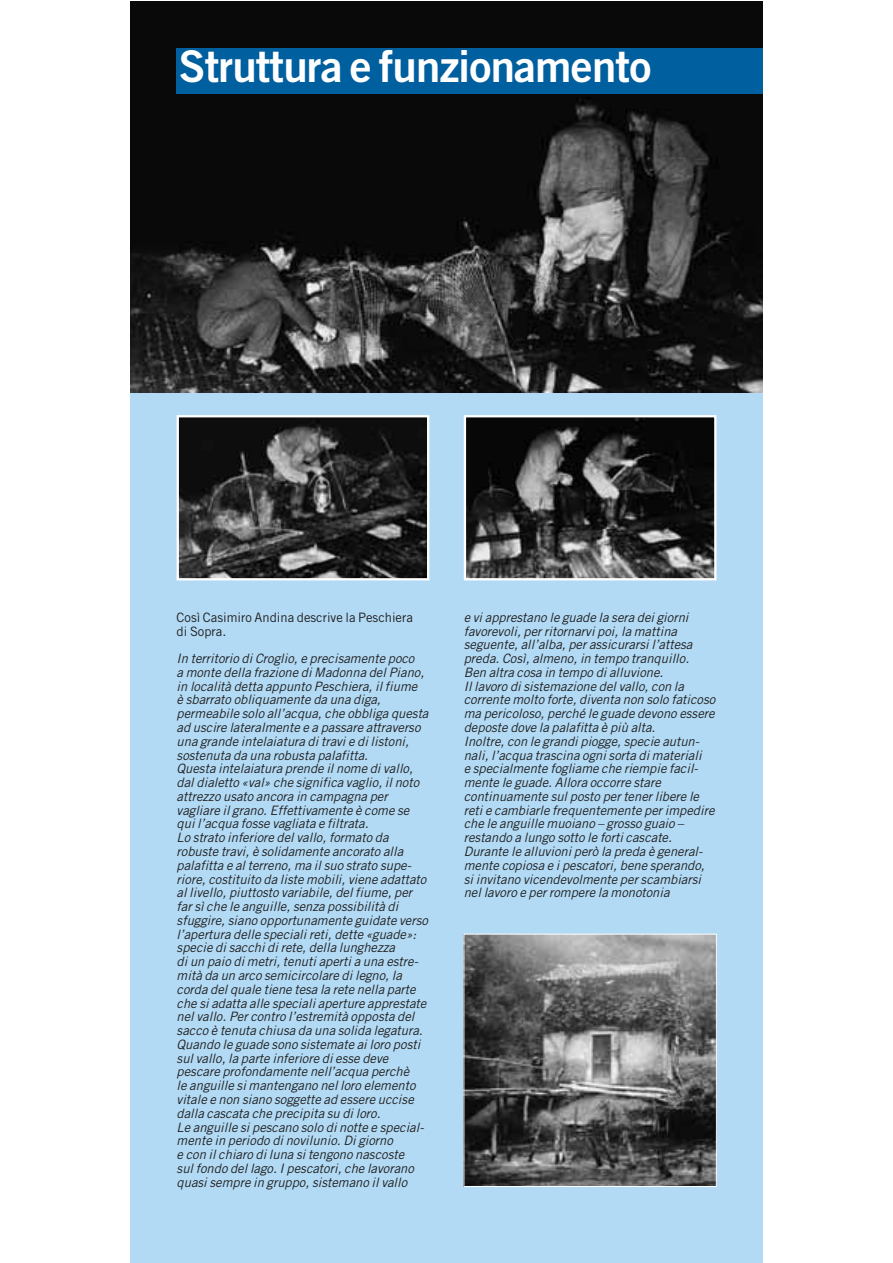
<style>
.page{position:relative;width:893px;height:1263px;background:#fff}
.page>*{position:absolute;margin:0;border:0;box-sizing:border-box;transform-origin:0 0}
.t1{font:43.8px "Trade Gothic Bold Two";letter-spacing:-.02em;color:#fff}
.t2{font:italic 12.9px/13.8px "Trade Gothic";color:#201f20}
.t3{font:12.9px/13.8px "Trade Gothic";color:#201f20}
</style>
<div class="page">
<div style="left:131px;top:2px;width:631px;height:1260px;background:#b2daf4"></div>
<img style="left:131px;top:2px;width:631px;height:390px">
<div style="left:177px;top:48px;width:585px;height:46px;background:#005f9e"></div>
<img style="left:467px;top:418px;width:246px;height:159px">
<div style="left:464px;top:415px;width:252px;height:165px;border:2px solid #fff"></div>
<img style="left:180px;top:418px;width:246px;height:159px">
<div style="left:177px;top:415px;width:252px;height:165px;border:2px solid #fff"></div>
<img style="left:466px;top:936px;width:248px;height:249px">
<div style="left:464px;top:934px;width:252px;height:253px;border:1px solid #fff"></div>
<h1 class="t1" style="left:179px;top:51px;width:474px">Struttura e funzionamento</h1>
<p class="t3" style="left:177px;top:611px;width:238px">Così Casimiro Andina descrive la Peschiera di Sopra.</p>
<p class="t2" style="left:177px;top:653px;width:253px">In territorio di Croglio, e precisamente poco<br>a monte della frazione di Madonna del Piano, in località detta appunto Peschiera, il fiume<br>è sbarrato obliquamente da una diga, permeabile solo all’acqua, che obbliga questa ad uscire lateralmente e a passare attraverso una grande intelaiatura di travi e di listoni, sostenuta da una robusta palafitta.<br>Questa intelaiatura prende il nome di vallo, dal dialetto «val» che significa vaglio, il noto attrezzo usato ancora in campagna per vagliare il grano. Effettivamente è come se qui l’acqua fosse vagliata e filtrata.<br>Lo strato inferiore del vallo, formato da robuste travi, è solidamente ancorato alla palafitta e al terreno, ma il suo strato supe&shy;riore, costituito da liste mobili, viene adattato al livello, piuttosto variabile, del fiume, per far sì che le anguille, senza possibilità di sfuggire, siano opportunamente guidate verso l’apertura delle speciali reti, dette «guade»: specie di sacchi di rete, della lunghezza<br>di un paio di metri, tenuti aperti a una estre&shy;mità da un arco semicircolare di legno, la corda del quale tiene tesa la rete nella parte che si adatta alle speciali aperture apprestate nel vallo. Per contro l’estremità opposta del sacco è tenuta chiusa da una solida legatura.<br>Quando le guade sono sistemate ai loro posti sul vallo, la parte inferiore di esse deve pescare profondamente nell’acqua perchè<br>le anguille si mantengano nel loro elemento vitale e non siano soggette ad essere uccise dalla cascata che precipita su di loro.<br>Le anguille si pescano solo di notte e special&shy;mente in periodo di novilunio. Di giorno<br>e con il chiaro di luna si tengono nascoste<br>sul fondo del lago. I pescatori, che lavorano quasi sempre in gruppo, sistemano il vallo</p>
<p class="t2" style="left:464px;top:611px;width:253px">e vi apprestano le guade la sera dei giorni favorevoli, per ritornarvi poi, la mattina seguente, all’alba, per assicurarsi l’attesa preda. Così, almeno, in tempo tranquillo.<br>Ben altra cosa in tempo di alluvione.<br>Il lavoro di sistemazione del vallo, con la corrente molto forte, diventa non solo faticoso ma pericoloso, perché le guade devono essere deposte dove la palafitta è più alta.<br>Inoltre, con le grandi piogge, specie autun&shy;nali, l’acqua trascina ogni sorta di materiali<br>e specialmente fogliame che riempie facil&shy;mente le guade. Allora occorre stare continuamente sul posto per tener libere le reti e cambiarle frequentemente per impedire che le anguille muoiano – grosso guaio – restando a lungo sotto le forti cascate.<br>Durante le alluvioni però la preda è general&shy;mente copiosa e i pescatori, bene sperando, si invitano vicendevolmente per scambiarsi nel lavoro e per rompere la monotonia</p>
</div>
